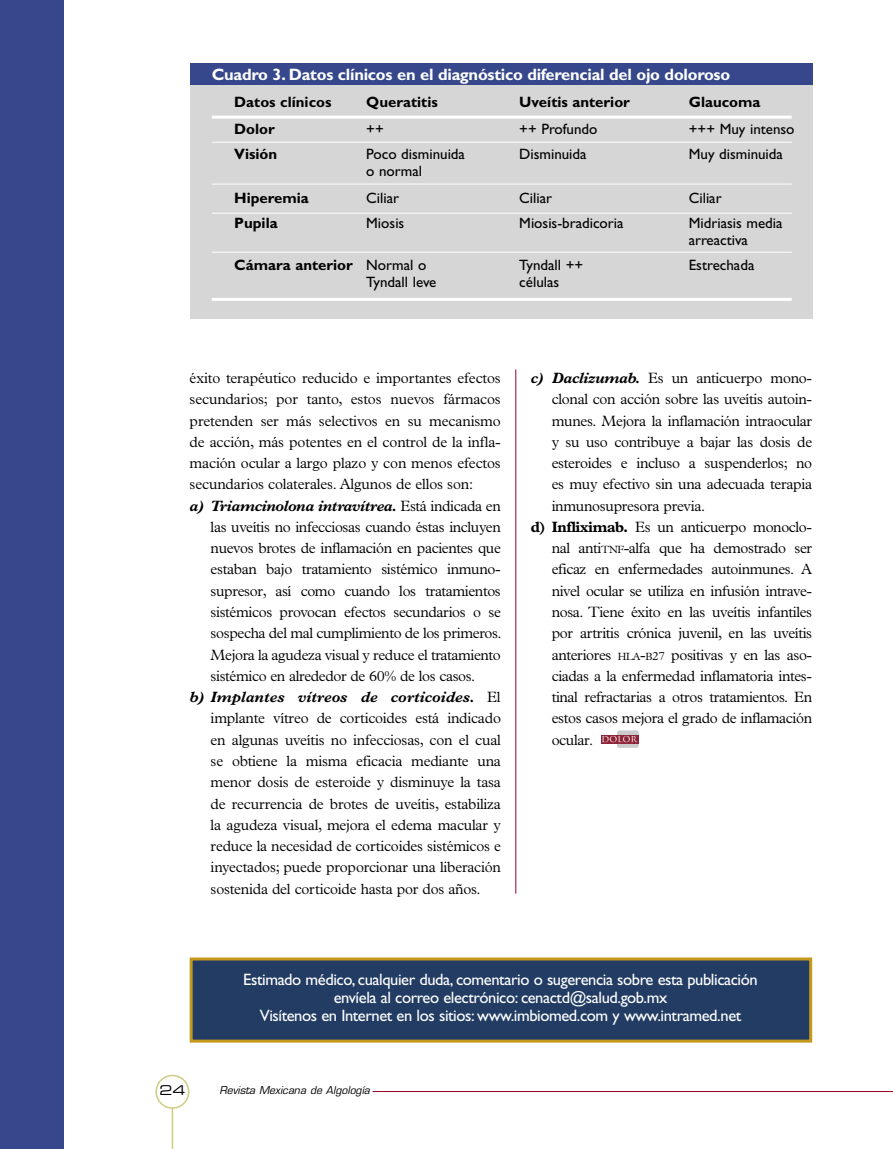
<style>
.page{position:relative;width:893px;height:1149px;background:#fff}
.page>*{position:absolute;margin:0;border:0;box-sizing:border-box;transform-origin:0 0}
.t1{font:16.5px/18px "Gill Sans";letter-spacing:-.025em;color:#fff;text-align:center}
.t2{font:700 16.5px "Gill Sans";letter-spacing:-.015em;color:#fff}
.t3{font:300 15px "Plantin";letter-spacing:-.02em;color:#000}
.t4{font:15px/16.5px "Gill Sans";color:#000}
.t5{font:700 15px "Gill Sans";color:#000}
.t6{font:italic 700 15px "Plantin";letter-spacing:-.025em;color:#000}
.t7{font:italic 700 15px "Plantin";color:#000}
.t8{font:13.5px "Eurostile Extended Two";color:#000}
.t9{font:italic 10.5px "Eurostile";color:#000}
.s1{font-weight:400}
.s2{font-weight:300;font-style:normal}
.s3{font-weight:700;font-style:italic}
.s4{font-weight:700}
.s5{font-size:10.5px}
.s6{font-size:12px}
</style>
<div class="page">
<hr style="left:372px;top:1090px;width:521px;height:1px;background:#97001f">
<div style="left:155px;top:1074px;width:34px;height:34px;border:2px solid #cfcc83;border-radius:50%"></div>
<hr style="left:172px;top:1107px;width:1px;height:41px;background:#cfcc83">
<div style="left:0;top:0;width:64px;height:1148px;background:#36478b"></div>
<div style="left:191px;top:958px;width:620px;height:82px;background:#223c64"></div>
<div style="left:190px;top:957px;width:622px;height:85px;border:3px solid #c5991d"></div>
<div style="left:617px;top:730px;width:22px;height:17px;background:linear-gradient(to right,#cbcbcb,#cbcbcb);border-radius:2px"></div>
<svg style="left:601px;top:734px;width:38px;height:9px"></svg>
<svg style="left:602px;top:735px;width:36px;height:7px"></svg>
<hr style="left:516px;top:369px;width:1px;height:524px;background:#8a0032">
<div style="left:190px;top:79px;width:623px;height:240px;background:#d6d6d6"></div>
<div style="left:190px;top:64px;width:623px;height:21px;background:#36478b"></div>
<hr style="left:212px;top:298px;width:580px;height:3px;background:#fff">
<hr style="left:212px;top:116px;width:580px;height:3px;background:#fff">
<hr style="left:212px;top:142px;width:580px;height:1px;background:#fff">
<hr style="left:212px;top:184px;width:580px;height:1px;background:#fff">
<hr style="left:212px;top:213px;width:580px;height:1px;background:#fff">
<hr style="left:212px;top:252px;width:580px;height:1px;background:#fff">
<p class="t2" style="left:212px;top:64px;width:520px">Cuadro 3. Datos clínicos en el diagnóstico diferencial del ojo doloroso</p>
<p class="t5" style="left:234px;top:93px;width:99px">Datos clínicos</p>
<p class="t5" style="left:366px;top:93px;width:73px">Queratitis</p>
<p class="t5" style="left:519px;top:93px;width:112px">Uveítis anterior</p>
<p class="t5" style="left:689px;top:93px;width:73px">Glaucoma</p>
<p class="t5" style="left:234px;top:120px;width:42px">Dolor</p>
<p class="t4" style="left:366px;top:121px;width:19px">++</p>
<p class="t4" style="left:519px;top:121px;width:80px">++ Profundo</p>
<p class="t4" style="left:689px;top:121px;width:107px">+++ Muy intenso</p>
<p class="t5" style="left:234px;top:145px;width:44px">Visión</p>
<p class="t4" style="left:366px;top:146px;width:100px">Poco disminuida</p>
<p class="t4" style="left:519px;top:146px;width:69px">Disminuida</p>
<p class="t4" style="left:689px;top:146px;width:96px">Muy disminuida</p>
<p class="t4" style="left:366px;top:163px;width:57px">o normal</p>
<p class="t5" style="left:234px;top:189px;width:76px">Hiperemia</p>
<p class="t4" style="left:366px;top:190px;width:34px">Ciliar</p>
<p class="t4" style="left:519px;top:190px;width:34px">Ciliar</p>
<p class="t4" style="left:689px;top:190px;width:34px">Ciliar</p>
<p class="t5" style="left:234px;top:214px;width:45px">Pupila</p>
<p class="t4" style="left:366px;top:215px;width:40px">Miosis</p>
<p class="t4" style="left:519px;top:215px;width:106px">Miosis-bradicoria</p>
<p class="t4" style="left:689px;top:215px;width:95px">Midriasis media arreactiva</p>
<p class="t5" style="left:234px;top:256px;width:194px">Cámara anterior <span class="s1">Normal o</span></p>
<p class="t4" style="left:519px;top:257px;width:65px">Tyndall ++</p>
<p class="t4" style="left:689px;top:257px;width:67px">Estrechada</p>
<p class="t4" style="left:366px;top:274px;width:72px">Tyndall leve</p>
<p class="t4" style="left:519px;top:274px;width:42px">células</p>
<p class="t3" style="left:190px;top:369px;width:313px">éxito terapéutico reducido e importantes efectos</p>
<p class="t3" style="left:190px;top:390px;width:313px">secundarios; por tanto, estos nuevos fármacos</p>
<p class="t3" style="left:190px;top:412px;width:313px">pretenden ser más selectivos en su mecanismo</p>
<p class="t3" style="left:190px;top:433px;width:313px">de acción, más potentes en el control de la infla-</p>
<p class="t3" style="left:190px;top:454px;width:313px">mación ocular a largo plazo y con menos efectos</p>
<p class="t3" style="left:190px;top:475px;width:285px">secundarios colaterales. Algunos de ellos son:</p>
<p class="t6" style="left:190px;top:496px;width:313px">a) Triamcinolona intravítrea. <span class="s2">Está indicada en</span></p>
<p class="t3" style="left:211px;top:518px;width:292px">las uveítis no infecciosas cuando éstas incluyen</p>
<p class="t3" style="left:211px;top:539px;width:292px">nuevos brotes de inflamación en pacientes que</p>
<p class="t3" style="left:211px;top:560px;width:292px">estaban bajo tratamiento sistémico inmuno-</p>
<p class="t3" style="left:211px;top:582px;width:292px">supresor, así como cuando los tratamientos</p>
<p class="t3" style="left:211px;top:603px;width:292px">sistémicos provocan efectos secundarios o se</p>
<p class="t3" style="left:211px;top:624px;width:292px">sospecha del mal cumplimiento de los primeros.</p>
<p class="t3" style="left:211px;top:645px;width:292px">Mejora la agudeza visual y reduce el tratamiento</p>
<p class="t3" style="left:211px;top:667px;width:266px">sistémico en alrededor de 60% de los casos.</p>
<p class="t7" style="left:190px;top:687px;width:313px">b) Implantes vítreos de corticoides. <span class="s2">El</span></p>
<p class="t3" style="left:211px;top:709px;width:292px">implante vítreo de corticoides está indicado</p>
<p class="t3" style="left:211px;top:730px;width:292px">en algunas uveítis no infecciosas, con el cual</p>
<p class="t3" style="left:211px;top:752px;width:292px">se obtiene la misma eficacia mediante una</p>
<p class="t3" style="left:211px;top:773px;width:292px">menor dosis de esteroide y disminuye la tasa</p>
<p class="t3" style="left:211px;top:794px;width:292px">de recurrencia de brotes de uveítis, estabiliza</p>
<p class="t3" style="left:211px;top:815px;width:292px">la agudeza visual, mejora el edema macular y</p>
<p class="t3" style="left:211px;top:837px;width:292px">reduce la necesidad de corticoides sistémicos e</p>
<p class="t3" style="left:211px;top:858px;width:292px">inyectados; puede proporcionar una liberación</p>
<p class="t3" style="left:211px;top:879px;width:271px">sostenida del corticoide hasta por dos años.</p>
<p class="t3" style="left:531px;top:369px;width:283px"><span class="s3">c) Daclizumab.</span> Es un anticuerpo mono-</p>
<p class="t3" style="left:552px;top:390px;width:262px">clonal con acción sobre las uveítis autoin-</p>
<p class="t3" style="left:552px;top:412px;width:262px">munes. Mejora la inflamación intraocular</p>
<p class="t3" style="left:552px;top:433px;width:262px">y su uso contribuye a bajar las dosis de</p>
<p class="t3" style="left:552px;top:454px;width:262px">esteroides e incluso a suspenderlos; no</p>
<p class="t3" style="left:552px;top:475px;width:262px">es muy efectivo sin una adecuada terapia</p>
<p class="t3" style="left:552px;top:497px;width:155px">inmunosupresora previa.</p>
<p class="t3" style="left:531px;top:518px;width:283px"><span class="s4">d) Infliximab.</span> Es un anticuerpo monoclo-</p>
<p class="t3" style="left:552px;top:539px;width:262px">nal anti<span class="s5">TNF</span>-alfa que ha demostrado ser</p>
<p class="t3" style="left:552px;top:560px;width:262px">eficaz en enfermedades autoinmunes. A</p>
<p class="t3" style="left:552px;top:582px;width:262px">nivel ocular se utiliza en infusión intrave-</p>
<p class="t3" style="left:552px;top:603px;width:262px">nosa. Tiene éxito en las uveítis infantiles</p>
<p class="t3" style="left:552px;top:624px;width:262px">por artritis crónica juvenil, en las uveítis</p>
<p class="t3" style="left:552px;top:645px;width:262px">anteriores <span class="s5">HLA</span>-<span class="s5">B</span><span class="s6">27</span> positivas y en las aso-</p>
<p class="t3" style="left:552px;top:667px;width:262px">ciadas a la enfermedad inflamatoria intes-</p>
<p class="t3" style="left:552px;top:688px;width:262px">tinal refractarias a otros tratamientos. En</p>
<p class="t3" style="left:552px;top:709px;width:262px">estos casos mejora el grado de inflamación</p>
<p class="t3" style="left:552px;top:730px;width:43px">ocular.</p>
<p class="t1" style="left:243px;top:970px;width:516px">Estimado médico, cualquier duda, comentario o sugerencia sobre esta publicación envíela al correo electrónico: cenactd@salud.gob.mx<br>Visítenos en Internet en los sitios: www.imbiomed.com y www.intramed.net</p>
<p class="t8" style="left:160px;top:1080px;width:28px">24</p>
<p class="t9" style="left:219px;top:1083px;width:152px">Revista Mexicana de Algología</p>
</div>
